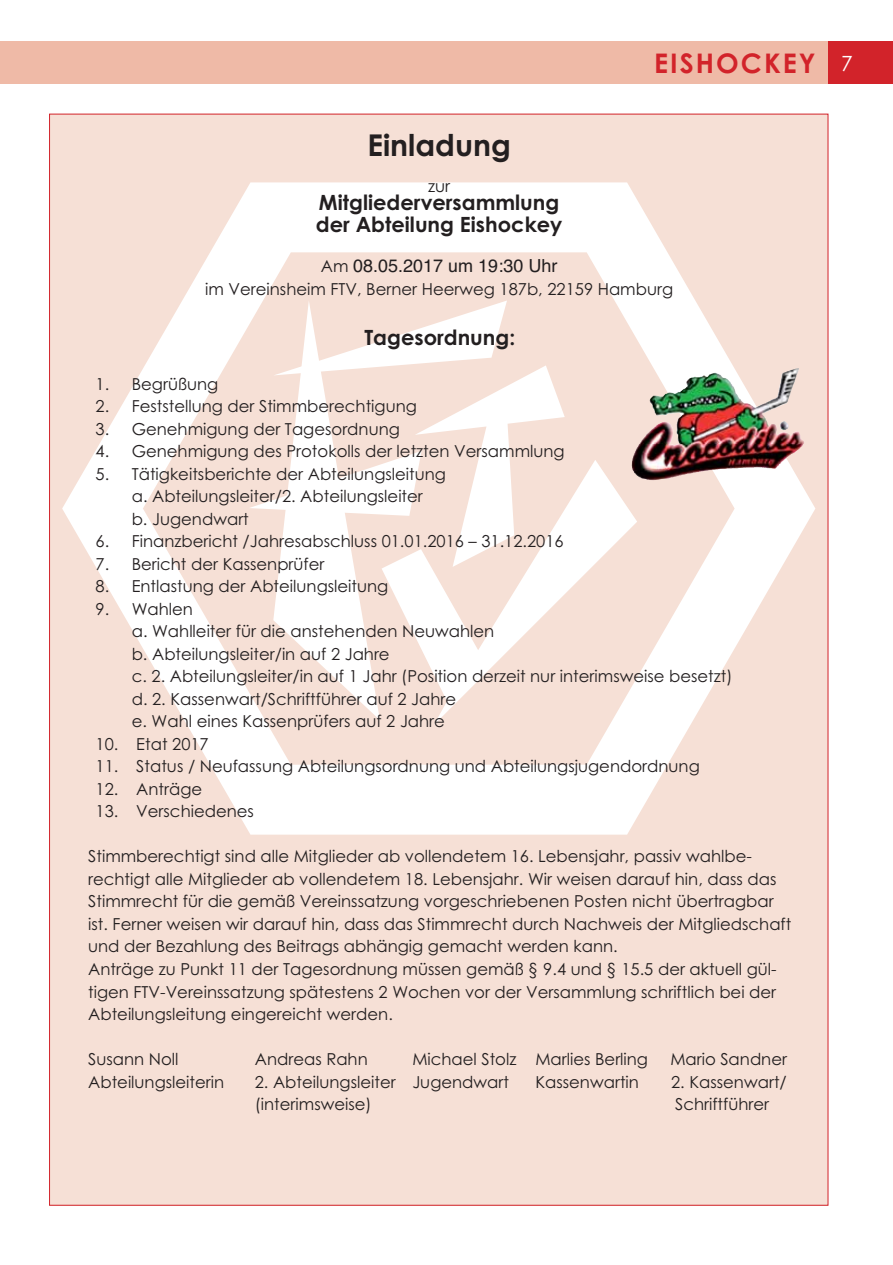
<style>
.page{position:relative;width:893px;height:1265px;background:#fff}
.page>*{position:absolute;margin:0;border:0;box-sizing:border-box;transform-origin:0 0}
.t1{font:700 30px "Century Gothic";color:#231f20}
.t2{font:700 27px "Century Gothic";letter-spacing:.075em;color:#d2232a}
.t3{font:700 21px/22.2px "Century Gothic";color:#231f20}
.t4{font:18px "Helvetica";color:#231f20}
.t5{font:16.5px/22.5px "Century Gothic";color:#231f20}
.s1{font-weight:400;font-size:21px;color:#fff}
.s2{font-family:"Century Gothic";font-size:16.5px}
</style>
<div class="page">
<div style="left:0;top:41px;width:893px;height:43px;background:#efbaa7"></div>
<div style="left:50px;top:114px;width:778px;height:1091px;background:#f6e0d6"></div>
<svg style="left:62px;top:182px;width:753px;height:652px"></svg>
<svg style="left:249px;top:300px;width:315px;height:420px"></svg>
<svg style="left:381px;top:460px;width:256px;height:265px"></svg>
<img style="left:649px;top:369px;width:146px;height:75px">
<div style="left:828px;top:41px;width:65px;height:43px;background:#d2232a"></div>
<h2 class="t2" style="left:654px;top:54px;width:200px">EISHOCKEY <span class="s1">7</span></h2>
<h1 class="t1" style="left:367px;top:134px;width:145px">Einladung</h1>
<p class="t5" style="left:428px;top:176px;width:24px">zur</p>
<p class="t3" style="left:316px;top:193px;width:248px">Mitgliederversammlung der Abteilung Eishockey</p>
<p class="t4" style="left:321px;top:256px;width:238px"><span class="s2">Am</span> 08.05.2017 um 19:30 Uhr</p>
<p class="t5" style="left:205px;top:279px;width:469px">im Vereinsheim FTV, Berner Heerweg 187b, 22159 Hamburg</p>
<p class="t3" style="left:364px;top:328px;width:152px">Tagesordnung:</p>
<p class="t5" style="left:96px;top:374px;width:124px">1. Begrüßung</p>
<p class="t5" style="left:96px;top:396px;width:323px">2. Feststellung der Stimmberechtigung</p>
<p class="t5" style="left:96px;top:419px;width:306px">3. Genehmigung der Tagesordnung</p>
<p class="t5" style="left:96px;top:441px;width:470px">4. Genehmigung des Protokolls der letzten Versammlung</p>
<p class="t5" style="left:132px;top:464px;width:316px;text-indent:-36px">5. Tätigkeitsberichte der Abteilungsleitung a. Abteilungsleiter/2. Abteilungsleiter<br>b. Jugendwart</p>
<p class="t5" style="left:96px;top:531px;width:469px">6. Finanzbericht /Jahresabschluss 01.01.2016 – 31.12.2016</p>
<p class="t5" style="left:96px;top:554px;width:230px">7. Bericht der Kassenprüfer</p>
<p class="t5" style="left:96px;top:576px;width:294px">8. Entlastung der Abteilungsleitung</p>
<p class="t5" style="left:132px;top:599px;width:602px;text-indent:-36px">9. Wahlen<br>a. Wahlleiter für die anstehenden Neuwahlen<br>b. Abteilungsleiter/in auf 2 Jahre<br>c. 2. Abteilungsleiter/in auf 1 Jahr (Position derzeit nur interimsweise besetzt) d. 2. Kassenwart/Schriftführer auf 2 Jahre<br>e. Wahl eines Kassenprüfers auf 2 Jahre</p>
<p class="t5" style="left:96px;top:734px;width:115px">10. Etat 2017</p>
<p class="t5" style="left:96px;top:757px;width:605px">11. Status / Neufassung Abteilungsordnung und Abteilungsjugendordnung</p>
<p class="t5" style="left:96px;top:779px;width:108px">12. Anträge</p>
<p class="t5" style="left:96px;top:802px;width:160px">13. Verschiedenes</p>
<p class="t5" style="left:88px;top:847px;width:704px">Stimmberechtigt sind alle Mitglieder ab vollendetem 16. Lebensjahr, passiv wahlbe&shy;rechtigt alle Mitglieder ab vollendetem 18. Lebensjahr. Wir weisen darauf hin, dass das Stimmrecht für die gemäß Vereinssatzung vorgeschriebenen Posten nicht übertragbar ist. Ferner weisen wir darauf hin, dass das Stimmrecht durch Nachweis der Mitgliedschaft und der Bezahlung des Beitrags abhängig gemacht werden kann.<br>Anträge zu Punkt 11 der Tagesordnung müssen gemäß § 9.4 und § 15.5 der aktuell gül&shy;tigen FTV-Vereinssatzung spätestens 2 Wochen vor der Versammlung schriftlich bei der Abteilungsleitung eingereicht werden.</p>
<p class="t5" style="left:88px;top:1049px;width:92px">Susann Noll</p>
<p class="t5" style="left:255px;top:1049px;width:114px">Andreas Rahn</p>
<p class="t5" style="left:412px;top:1049px;width:237px">Michael Stolz Marlies Berling</p>
<p class="t5" style="left:670px;top:1049px;width:118px">Mario Sandner</p>
<p class="t5" style="left:88px;top:1072px;width:137px">Abteilungsleiterin</p>
<p class="t5" style="left:255px;top:1072px;width:256px">2. Abteilungsleiter Jugendwart</p>
<p class="t5" style="left:535px;top:1072px;width:105px">Kassenwartin</p>
<p class="t5" style="left:671px;top:1072px;width:117px">2. Kassenwart/</p>
<p class="t5" style="left:255px;top:1094px;width:118px">(interimsweise)</p>
<p class="t5" style="left:675px;top:1094px;width:95px">Schriftführer</p>
</div>
